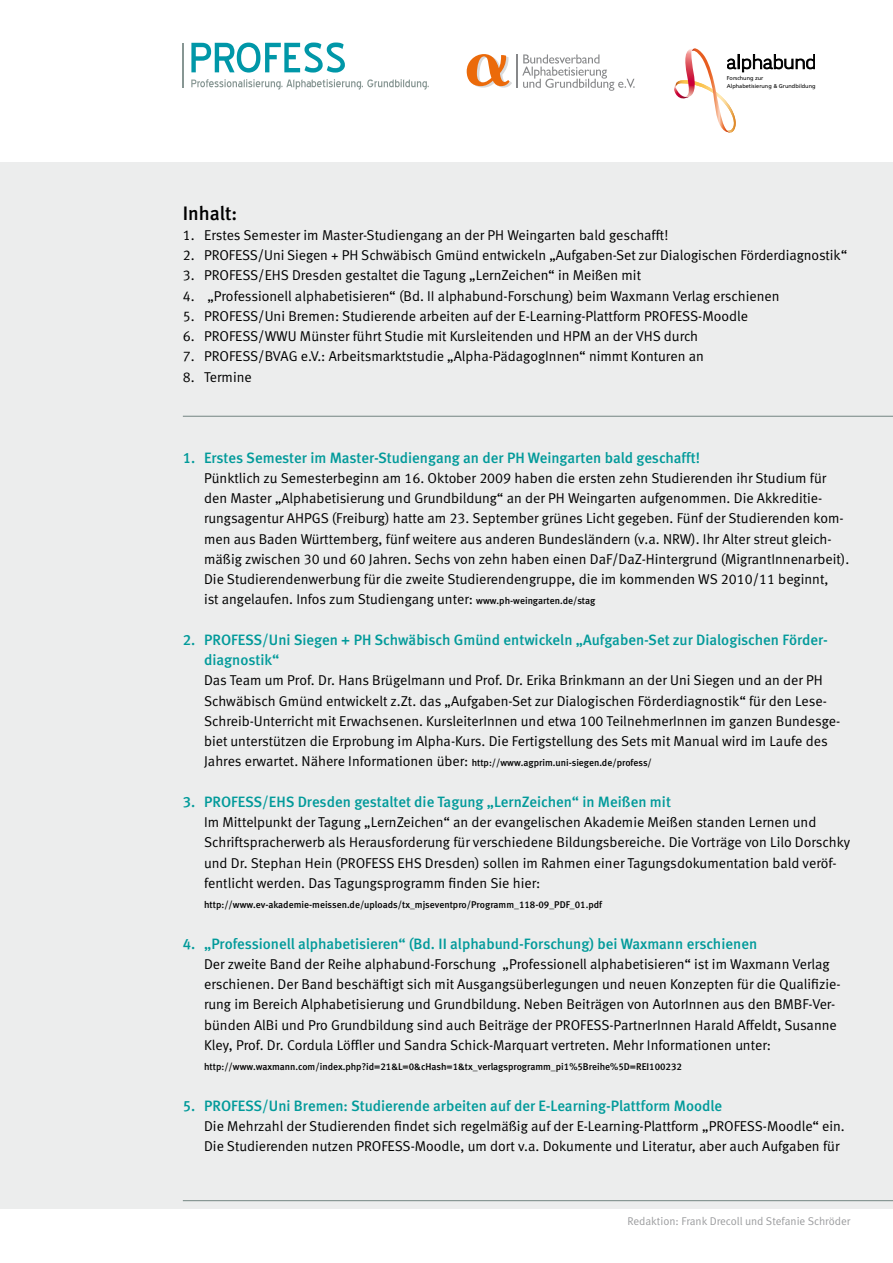
<style>
.page{position:relative;width:893px;height:1263px;background:#fff}
.page>*{position:absolute;margin:0;border:0;box-sizing:border-box;transform-origin:0 0}
.t1{font:19.5px "Meta Medium LF";color:#000}
.t2{font:15px/20.2px "Meta Medium LF";color:#019a9a}
.t3{font:14.25px/20.2px "Meta Normal LF";color:#000}
.t4{font:11.25px "Meta Normal LF";color:#9c9d9f}
.t5{font:9.75px "Meta Medium LF";color:#000}
.t6{font:5.55px/7.8px "Frutiger";color:#000}
.s1{font-family:"Meta Medium LF";font-size:9.75px}
.s2{font-family:"Meta Normal LF";font-size:14.25px}
</style>
<div class="page">
<div style="left:0;top:162px;width:893px;height:1047px;background:#eceded"></div>
<hr style="left:183px;top:1200px;width:710px;height:1px;background:#879693">
<hr style="left:183px;top:416px;width:710px;height:1px;background:#879693">
<svg style="left:191px;top:43px;width:154px;height:30px"></svg>
<svg style="left:191px;top:79px;width:238px;height:11px"></svg>
<hr style="left:183px;top:43px;width:1px;height:44px;background:#879693">
<svg style="left:674px;top:48px;width:141px;height:85px"></svg>
<svg style="left:467px;top:54px;width:45px;height:34px"></svg>
<hr style="left:516px;top:55px;width:1px;height:33px;background:#87888a">
<svg style="left:522px;top:54px;width:113px;height:37px"></svg>
<p class="t6" style="left:727px;top:74px;width:90px">Forschung zur<br>Alphabetisierung &amp; Grundbildung</p>
<h1 class="t1" style="left:183px;top:201px;width:56px">Inhalt:</h1>
<p class="t3" style="left:183px;top:225px;width:487px">1. Erstes Semester im Master-Studiengang an der PH Weingarten bald geschafft!</p>
<p class="t3" style="left:183px;top:245px;width:666px">2. PROFESS/Uni Siegen + PH Schwäbisch Gmünd entwickeln „Aufgaben-Set zur Dialogischen Förderdiagnostik“</p>
<p class="t3" style="left:183px;top:265px;width:460px">3. PROFESS/EHS Dresden gestaltet die Tagung „LernZeichen“ in Meißen mit</p>
<p class="t3" style="left:183px;top:285px;width:598px">4. „Professionell alphabetisieren“ (Bd. II alphabund-Forschung) beim Waxmann Verlag erschienen</p>
<p class="t3" style="left:183px;top:306px;width:567px">5. PROFESS/Uni Bremen: Studierende arbeiten auf der E-Learning-Plattform PROFESS-Moodle</p>
<p class="t3" style="left:183px;top:326px;width:517px">6. PROFESS/WWU Münster führt Studie mit Kursleitenden und HPM an der VHS durch</p>
<p class="t3" style="left:183px;top:346px;width:523px">7. PROFESS/BVAG e.V.: Arbeitsmarktstudie „Alpha-PädagogInnen“ nimmt Konturen an</p>
<p class="t3" style="left:183px;top:366px;width:70px">8. Termine</p>
<p class="t2" style="left:183px;top:447px;width:519px">1. Erstes Semester im Master-Studiengang an der PH Weingarten bald geschafft!</p>
<p class="t3" style="left:204px;top:468px;width:647px">Pünktlich zu Semesterbeginn am 16. Oktober 2009 haben die ersten zehn Studierenden ihr Studium für den Master „Alphabetisierung und Grundbildung“ an der PH Weingarten aufgenommen. Die Akkreditie&shy;rungsagentur AHPGS (Freiburg) hatte am 23. September grünes Licht gegeben. Fünf der Studierenden kom&shy;men aus Baden Württemberg, fünf weitere aus anderen Bundesländern (v.a. NRW). Ihr Alter streut gleich&shy;mäßig zwischen 30 und 60 Jahren. Sechs von zehn haben einen DaF/DaZ-Hintergrund (MigrantInnenarbeit).<br>Die Studierendenwerbung für die zweite Studierendengruppe, die im kommenden WS 2010/11 beginnt,<br>ist angelaufen. Infos zum Studiengang unter: <span class="s1">www.ph-weingarten.de/stag</span></p>
<p class="t2" style="left:204px;top:629px;width:625px;text-indent:-21px">2. PROFESS/Uni Siegen + PH Schwäbisch Gmünd entwickeln „Aufgaben-Set zur Dialogischen Förder&shy;diagnostik“</p>
<p class="t3" style="left:204px;top:670px;width:638px">Das Team um Prof. Dr. Hans Brügelmann und Prof. Dr. Erika Brinkmann an der Uni Siegen und an der PH Schwäbisch Gmünd entwickelt z.Zt. das „Aufgaben-Set zur Dialogischen Förderdiagnostik“ für den Lese-Schreib-Unterricht mit Erwachsenen. KursleiterInnen und etwa 100 TeilnehmerInnen im ganzen Bundesge&shy;biet unterstützen die Erprobung im Alpha-Kurs. Die Fertigstellung des Sets mit Manual wird im Laufe des</p>
<p class="t5" style="left:204px;top:757px;width:449px"><span class="s2">Jahres erwartet. Nähere Informationen über:</span> http://www.agprim.uni-siegen.de/profess/</p>
<p class="t2" style="left:183px;top:791px;width:490px">3. PROFESS/EHS Dresden gestaltet die Tagung „LernZeichen“ in Meißen mit</p>
<p class="t3" style="left:204px;top:812px;width:647px">Im Mittelpunkt der Tagung „LernZeichen“ an der evangelischen Akademie Meißen standen Lernen und Schriftspracherwerb als Herausforderung für verschiedene Bildungsbereiche. Die Vorträge von Lilo Dorschky und Dr. Stephan Hein (PROFESS EHS Dresden) sollen im Rahmen einer Tagungsdokumentation bald veröf&shy;fentlicht werden. Das Tagungsprogramm finden Sie hier:</p>
<p class="t5" style="left:204px;top:899px;width:400px">http://www.ev-akademie-meissen.de/uploads/tx_mjseventpro/Programm_118-09_PDF_01.pdf</p>
<p class="t2" style="left:183px;top:933px;width:576px">4. „Professionell alphabetisieren“ (Bd. II alphabund-Forschung) bei Waxmann erschienen</p>
<p class="t3" style="left:204px;top:954px;width:638px">Der zweite Band der Reihe alphabund-Forschung „Professionell alphabetisieren“ ist im Waxmann Verlag erschienen. Der Band beschäftigt sich mit Ausgangsüberlegungen und neuen Konzepten für die Qualifizie&shy;rung im Bereich Alphabetisierung und Grundbildung. Neben Beiträgen von AutorInnen aus den BMBF-Ver&shy;bünden AlBi und Pro Grundbildung sind auch Beiträge der PROFESS-PartnerInnen Harald Affeldt, Susanne Kley, Prof. Dr. Cordula Löffler und Sandra Schick-Marquart vertreten. Mehr Informationen unter:</p>
<p class="t5" style="left:204px;top:1061px;width:479px">http://www.waxmann.com/index.php?id=21&amp;L=0&amp;cHash=1&amp;tx_verlagsprogramm_pi1%5Breihe%5D=REI100232</p>
<p class="t2" style="left:183px;top:1095px;width:541px">5. PROFESS/Uni Bremen: Studierende arbeiten auf der E-Learning-Plattform Moodle</p>
<p class="t3" style="left:204px;top:1116px;width:642px">Die Mehrzahl der Studierenden findet sich regelmäßig auf der E-Learning-Plattform „PROFESS-Moodle“ ein.<br>Die Studierenden nutzen PROFESS-Moodle, um dort v.a. Dokumente und Literatur, aber auch Aufgaben für</p>
<p class="t4" style="left:627px;top:1214px;width:224px">Redaktion: Frank Drecoll und Stefanie Schröder</p>
</div>
